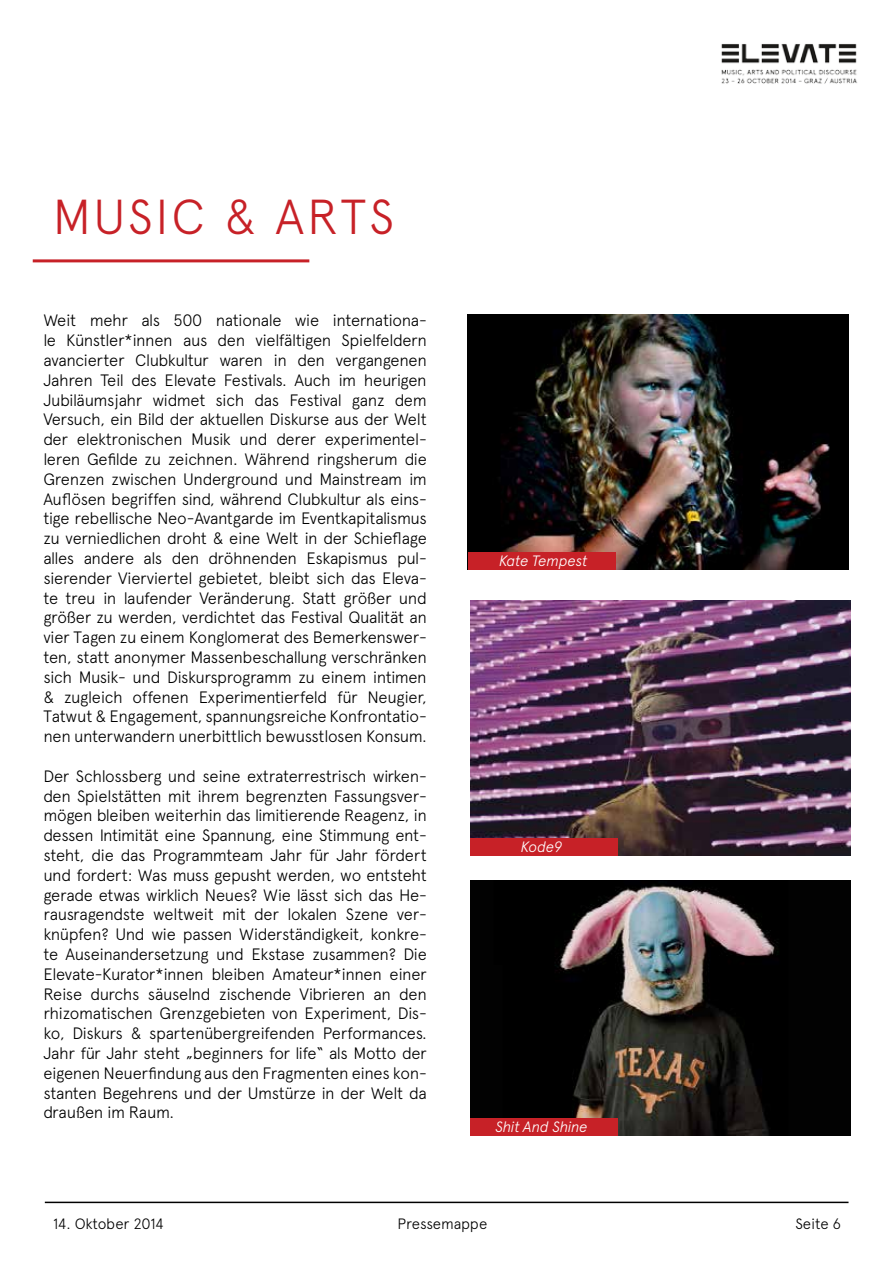
<style>
.page{position:relative;width:893px;height:1263px;background:#fff}
.page>*{position:absolute;margin:0;border:0;box-sizing:border-box;transform-origin:0 0}
.t1{font:300 49.05px "Apercu";letter-spacing:.055em;color:#c72127}
.t2{font:300 16.5px/19.8px "Apercu";letter-spacing:-.025em;color:#000;text-align:justify}
.t3{font:300 15px "Apercu";letter-spacing:-.01em;color:#000}
.t4{font:italic 300 15px "Apercu";letter-spacing:-.015em;color:#fff}
</style>
<div class="page">
<hr style="left:45px;top:1201px;width:803px;height:2px;background:#000">
<img style="left:721px;top:44px;width:136px;height:40px">
<hr style="left:33px;top:259px;width:276px;height:3px;background:#c72127">
<img style="left:468px;top:315px;width:380px;height:255px">
<img style="left:470px;top:600px;width:381px;height:255px">
<div style="left:470px;top:838px;width:148px;height:17px;background:#c72127"></div>
<div style="left:468px;top:553px;width:147px;height:17px;background:#c72127"></div>
<img style="left:470px;top:880px;width:381px;height:255px">
<div style="left:470px;top:1118px;width:148px;height:17px;background:#c72127"></div>
<h1 class="t1" style="left:53px;top:188px;width:343px">MUSIC &amp; ARTS</h1>
<p class="t2" style="left:43px;top:311px;width:385px">Weit mehr als 500 nationale wie internationa&shy;le Künstler*innen aus den vielfältigen Spielfeldern avancierter Clubkultur waren in den vergangenen Jahren Teil des Elevate Festivals. Auch im heurigen Jubiläumsjahr widmet sich das Festival ganz dem Versuch, ein Bild der aktuellen Diskurse aus der Welt der elektronischen Musik und derer experimentel&shy;leren Gefilde zu zeichnen. Während ringsherum die Grenzen zwischen Underground und Mainstream im Auflösen begriffen sind, während Clubkultur als eins&shy;tige rebellische Neo-Avantgarde im Eventkapitalismus zu verniedlichen droht &amp; eine Welt in der Schieflage alles andere als den dröhnenden Eskapismus pul&shy;sierender Vierviertel gebietet, bleibt sich das Eleva&shy;te treu in laufender Veränderung. Statt größer und größer zu werden, verdichtet das Festival Qualität an vier Tagen zu einem Konglomerat des Bemerkenswer&shy;ten, statt anonymer Massenbeschallung verschränken sich Musik- und Diskursprogramm zu einem intimen &amp; zugleich offenen Experimentierfeld für Neugier, Tatwut &amp; Engagement, spannungsreiche Konfrontatio&shy;nen unterwandern unerbittlich bewusstlosen Konsum.</p>
<p class="t2" style="left:43px;top:766px;width:385px">Der Schlossberg und seine extraterrestrisch wirken&shy;den Spielstätten mit ihrem begrenzten Fassungsver&shy;mögen bleiben weiterhin das limitierende Reagenz, in dessen Intimität eine Spannung, eine Stimmung ent&shy;steht, die das Programmteam Jahr für Jahr fördert und fordert: Was muss gepusht werden, wo entsteht gerade etwas wirklich Neues? Wie lässt sich das He&shy;rausragendste weltweit mit der lokalen Szene ver&shy;knüpfen? Und wie passen Widerständigkeit, konkre&shy;te Auseinandersetzung und Ekstase zusammen? Die Elevate-Kurator*innen bleiben Amateur*innen einer Reise durchs säuselnd zischende Vibrieren an den rhizomatischen Grenzgebieten von Experiment, Dis&shy;ko, Diskurs &amp; spartenübergreifenden Performances.<br>Jahr für Jahr steht „beginners for life“ als Motto der eigenen Neuerfindung aus den Fragmenten eines kon&shy;stanten Begehrens und der Umstürze in der Welt da draußen im Raum.</p>
<p class="t4" style="left:499px;top:552px;width:90px">Kate Tempest</p>
<p class="t4" style="left:521px;top:838px;width:43px">Kode9</p>
<p class="t4" style="left:495px;top:1118px;width:94px">Shit And Shine</p>
<p class="t3" style="left:53px;top:1215px;width:112px">14. Oktober 2014</p>
<p class="t3" style="left:398px;top:1215px;width:91px">Pressemappe</p>
<p class="t3" style="left:795px;top:1215px;width:47px">Seite 6</p>
</div>
